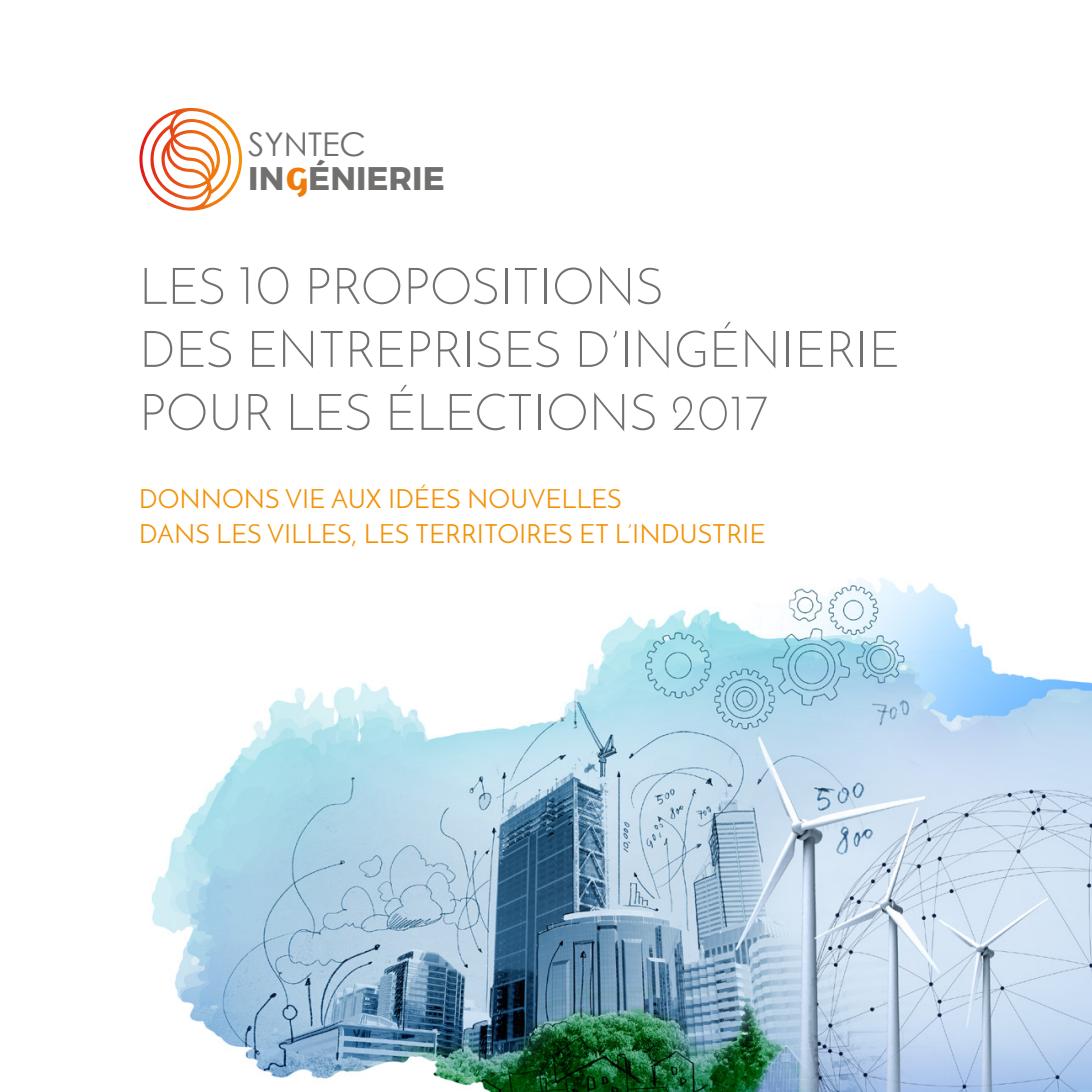
<style>
.page{position:relative;width:1092px;height:1092px;background:#fff}
.page>*{position:absolute;margin:0;border:0;box-sizing:border-box;transform-origin:0 0}
.t1{font:300 50.75px/63px "Josefin Sans";color:#71706f}
.t2{font:700 32.73px "Montserrat";color:#71706f}
.t3{font:32.73px "Century Gothic";color:#71706f}
.t4{font:26.25px/35px "Josefin Sans";color:#f39207}
.s1{font-family:"Amaranth";color:#ef7b0b}
.s2{font-size:56px}
</style>
<div class="page">
<img style="left:151px;top:578px;width:940px;height:513px">
<svg style="left:139px;top:108px;width:104px;height:103px"></svg>
<p class="t3" style="left:248px;top:121px;width:119px">SYNTEC</p>
<p class="t2" style="left:248px;top:151px;width:198px">IN<span class="s1">G</span>ÉNIERIE</p>
<h1 class="t1" style="left:139px;top:254px;width:762px">LES <span class="s2">10</span> PROPOSITIONS<br>DES ENTREPRISES D’INGÉNIERIE<br>POUR LES ÉLECTIONS 2017</h1>
<p class="t4" style="left:139px;top:480px;width:628px">DONNONS VIE AUX IDÉES NOUVELLES<br>DANS LES VILLES, LES TERRITOIRES ET L’INDUSTRIE</p>
</div>
